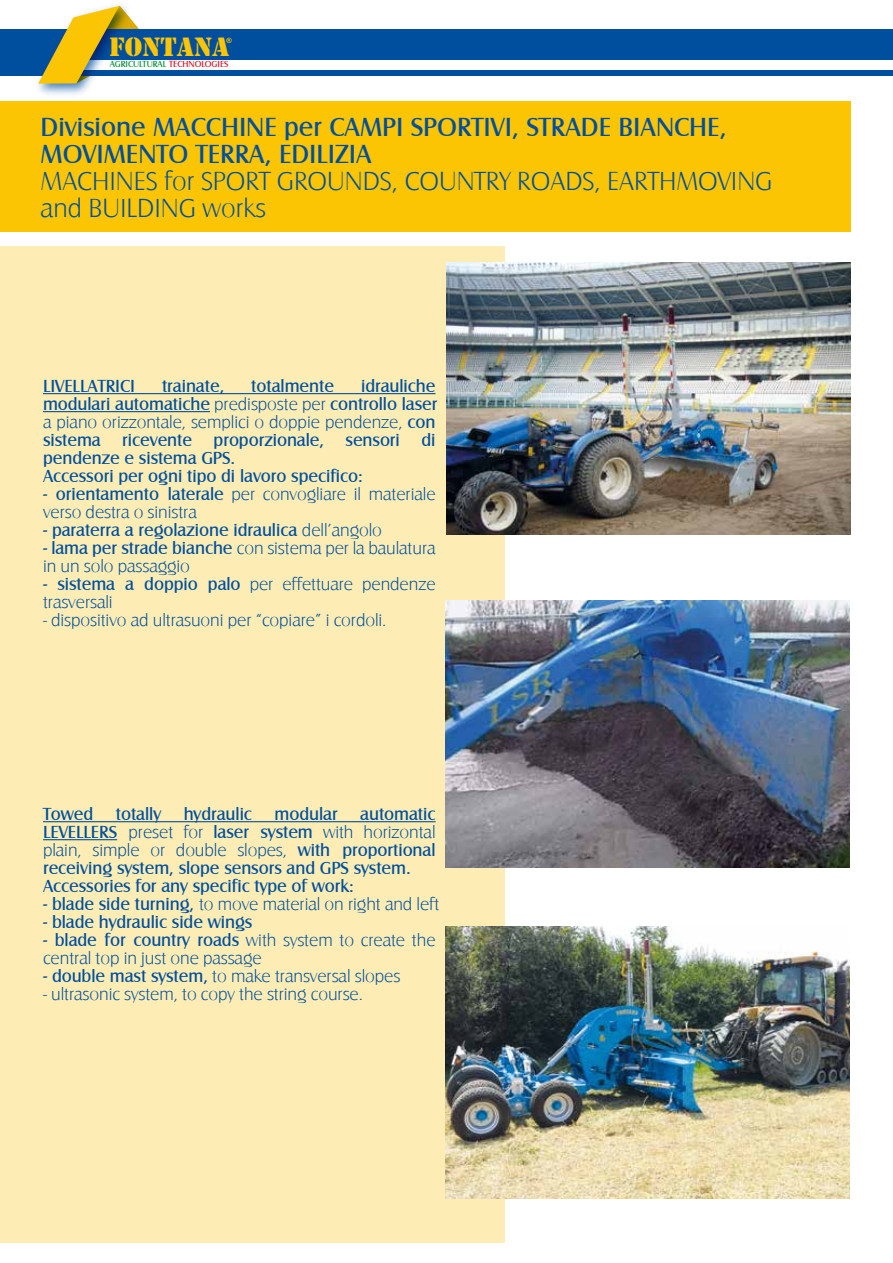
<style>
.page{position:relative;width:893px;height:1263px;background:#fff}
.page>*{position:absolute;margin:0;border:0;box-sizing:border-box;transform-origin:0 0}
.t1{font:27.45px "Stencil";color:#fbc504}
.t2{font:27px/27px "Castle T";color:#004f9f}
.t3{font:27px/27px "Castle T Ligh";color:#004f9f}
.t4{font:18px/18px "Castle T Ligh";letter-spacing:-.005em;color:#004f9f}
.t5{font:18px/18px "Castle T";letter-spacing:-.005em;color:#004f9f}
.t6{font:9.15px "Castle T";color:#019039}
.t7{font:700 7.2px "Arial";color:#fbc504}
.s1{color:#d41120}
.s2{font-family:"Castle T Ligh"}
.s3{font-family:"Castle T"}
</style>
<div class="page">
<div style="left:0;top:29px;width:893px;height:47px;background:#004f9f"></div>
<div style="left:83px;top:60px;width:810px;height:9px;background:#fff"></div>
<img style="left:38px;top:5px;width:84px;height:90px">
<svg style="left:38px;top:6px;width:101px;height:78px"></svg>
<div style="left:0;top:246px;width:505px;height:996px;background:#fdedb4"></div>
<img style="left:446px;top:262px;width:404px;height:273px">
<img style="left:446px;top:601px;width:404px;height:266px">
<hr style="left:43px;top:393px;width:393px;height:1px;background:#004f9f">
<hr style="left:43px;top:411px;width:167px;height:1px;background:#004f9f">
<img style="left:446px;top:926px;width:404px;height:272px">
<hr style="left:43px;top:821px;width:393px;height:1px;background:#004f9f">
<hr style="left:43px;top:839px;width:74px;height:1px;background:#004f9f">
<div style="left:0;top:101px;width:850px;height:131px;background:#fbc504"></div>
<h1 class="t1" style="left:109px;top:31px;width:122px">FONTANA</h1>
<p class="t7" style="left:227px;top:37px;width:7px">®</p>
<p class="t6" style="left:110px;top:58px;width:120px">AGRICULTURAL <span class="s1">TECHNOLOGIES</span></p>
<h2 class="t2" style="left:41px;top:112px;width:688px">Divisione MACCHINE per CAMPI SPORTIVI, STRADE BIANCHE,<br>MOVIMENTO TERRA, EDILIZIA</h2>
<h2 class="t3" style="left:41px;top:167px;width:733px">MACHINES for SPORT GROUNDS, COUNTRY ROADS, EARTHMOVING and BUILDING works</h2>
<p class="t5" style="left:43px;top:376px;width:396px;text-align:right">idrauliche<br>modulari automatiche <span class="s2">predisposte per</span> controllo laser</p>
<p class="t4" style="left:43px;top:413px;width:394px">a piano orizzontale, semplici o doppie pendenze, <span class="s3">con</span></p>
<p class="t5" style="left:43px;top:430px;width:394px">sistema ricevente proporzionale, sensori di pendenze e sistema GPS.<br>Accessori per ogni tipo di lavoro specifico:</p>
<p class="t4" style="left:43px;top:485px;width:394px"><span class="s3">- orientamento laterale</span> per convogliare il materiale verso destra o sinistra</p>
<p class="t5" style="left:43px;top:520px;width:340px">- paraterra a regolazione idraulica <span class="s2">dell’angolo</span></p>
<p class="t4" style="left:43px;top:539px;width:394px"><span class="s3">- lama per strade bianche</span> con sistema per la baulatura in un solo passaggio</p>
<p class="t4" style="left:43px;top:575px;width:394px"><span class="s3">- sistema a doppio palo</span> per effettuare pendenze trasversali</p>
<p class="t4" style="left:43px;top:611px;width:345px">- dispositivo ad ultrasuoni per “copiare” i cordoli.</p>
<p class="t5" style="left:43px;top:376px;width:94px">LIVELLATRICI</p>
<p class="t5" style="left:162px;top:376px;width:64px">trainate,</p>
<p class="t5" style="left:251px;top:376px;width:84px">totalmente</p>
<p class="t5" style="left:43px;top:804px;width:52px">Towed</p>
<p class="t5" style="left:116px;top:804px;width:47px">totally</p>
<p class="t5" style="left:184px;top:804px;width:70px">hydraulic</p>
<p class="t5" style="left:275px;top:804px;width:65px">modular</p>
<p class="t5" style="left:360px;top:804px;width:77px">automatic</p>
<p class="t4" style="left:43px;top:823px;width:394px"><span class="s3">LEVELLERS</span> preset for <span class="s3">laser system</span> with horizontal plain, simple or double slopes, <span class="s3">with proportional</span></p>
<p class="t5" style="left:43px;top:858px;width:369px">receiving system, slope sensors and GPS system.<br>Accessories for any specific type of work:</p>
<p class="t4" style="left:43px;top:895px;width:398px"><span class="s3">- blade side turning,</span> to move material on right and left</p>
<p class="t5" style="left:43px;top:912px;width:211px">- blade hydraulic side wings</p>
<p class="t5" style="left:43px;top:930px;width:394px">- blade for country roads <span class="s2">with system to create the</span></p>
<p class="t4" style="left:43px;top:949px;width:220px">central top in just one passage</p>
<p class="t4" style="left:43px;top:967px;width:359px"><span class="s3">- double mast system,</span> to make transversal slopes</p>
<p class="t4" style="left:43px;top:985px;width:321px">- ultrasonic system, to copy the string course.</p>
</div>
